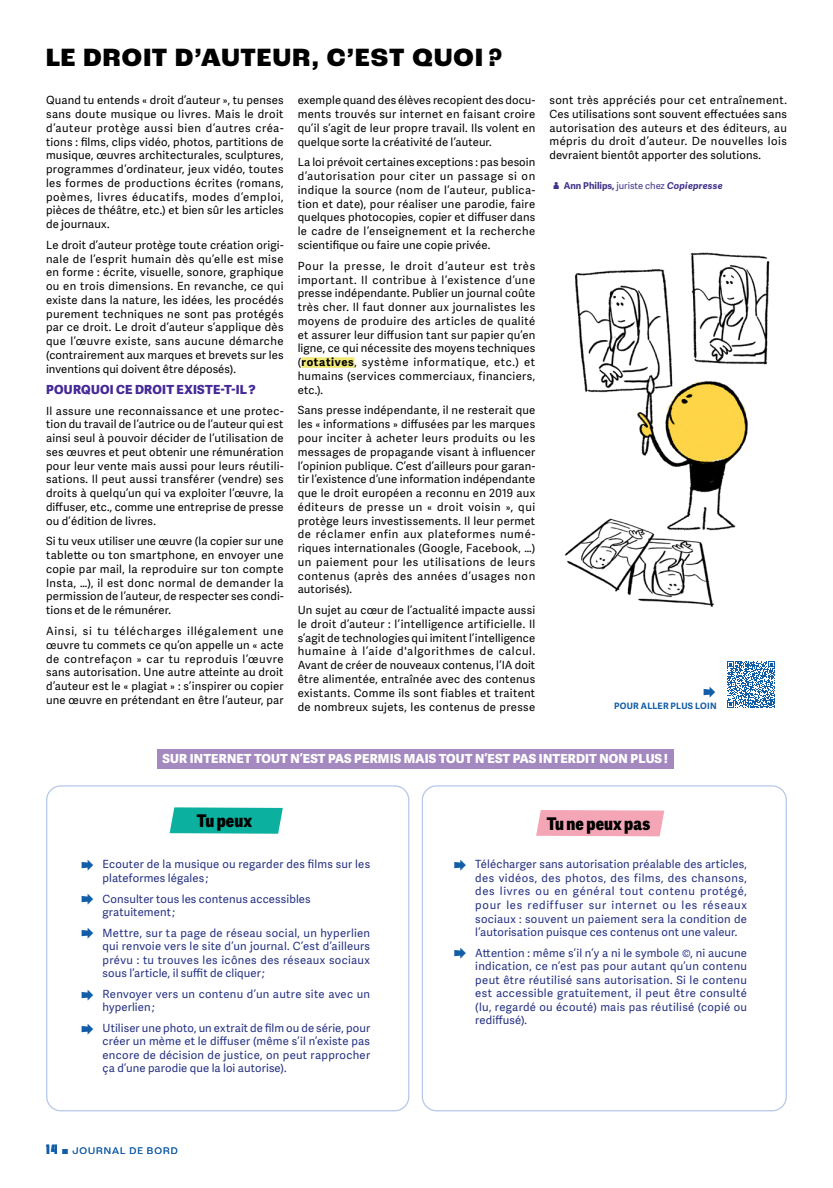
<style>
.page{position:relative;width:833px;height:1188px;background:#fff}
.page>*{position:absolute;margin:0;border:0;box-sizing:border-box;transform-origin:0 0}
.t1{font:800 26.25px "Roc Grotesk";letter-spacing:.045em;color:#000}
.t2{font:25.25px "Adelle Sans";color:#125da8}
.t3{font:800 17.5px "Adelle Sans Cnd";color:#000}
.t4{font:800 12.5px "Adelle Sans";letter-spacing:.01em;color:#fff}
.t5{font:800 12.5px "Adelle Sans";letter-spacing:.02em;color:#452997}
.t6{font:11.25px/13.8px "Adelle Sans";letter-spacing:.015em;color:#020203;text-align:justify}
.t7{font:11.25px/13.5px "Adelle Sans";letter-spacing:.015em;color:#253182;text-align:justify}
.t8{font:10px "Roc Grotesk";letter-spacing:.1em;color:#125da8}
.t9{font:700 9.38px "Adelle Sans";color:#43328a}
.t10{font:700 8.75px "Adelle Sans";letter-spacing:.025em;color:#125da8}
.s1{font-weight:700;color:#000}
.s2{font-weight:400;font-size:11.25px}
.s3{font-weight:400}
.s4{font-style:italic}
.s5{font-family:"Chillow";font-size:12.5px}
.s6{font-family:"Adelle Sans Cnd"}
</style>
<div class="page">
<div style="left:46px;top:785px;width:363px;height:325px;border:1px solid #b5c7e8;border-radius:14px"></div>
<div style="left:422px;top:785px;width:365px;height:325px;border:1px solid #b5c7e8;border-radius:14px"></div>
<div style="left:302px;top:357px;width:52px;height:11px;background:#f1ea78"></div>
<div style="left:157px;top:749px;width:516px;height:19px;background:#a389bf"></div>
<img style="left:564px;top:252px;width:206px;height:355px">
<svg style="left:727px;top:661px;width:47px;height:47px"></svg>
<svg style="left:169px;top:807px;width:114px;height:26px;background:#1cb5a5"></svg>
<svg style="left:536px;top:810px;width:128px;height:26px;background:#f4aab9"></svg>
<h1 class="t1" style="left:46px;top:41px;width:457px">LE DROIT D’AUTEUR, C’EST QUOI ?</h1>
<p class="t6" style="left:46px;top:94px;width:239px">Quand tu entends « droit d’auteur », tu penses sans doute musique ou livres. Mais le droit d’auteur protège aussi bien d’autres créa&shy;tions : films, clips vidéo, photos, partitions de musique, œuvres architecturales, sculptures, programmes d’ordinateur, jeux vidéo, toutes les formes de productions écrites (romans, poèmes, livres éducatifs, modes d’emploi, pièces de théâtre, etc.) et bien sûr les articles de journaux.</p>
<p class="t6" style="left:46px;top:238px;width:239px">Le droit d’auteur protège toute création origi&shy;nale de l’esprit humain dès qu’elle est mise en forme : écrite, visuelle, sonore, graphique ou en trois dimensions. En revanche, ce qui existe dans la nature, les idées, les procédés purement techniques ne sont pas protégés par ce droit. Le droit d’auteur s’applique dès que l’œuvre existe, sans aucune démarche (contrairement aux marques et brevets sur les inventions qui doivent être déposés).</p>
<p class="t5" style="left:46px;top:381px;width:211px">POURQUOI CE DROIT EXISTE-T-IL ?</p>
<p class="t6" style="left:46px;top:404px;width:239px">Il assure une reconnaissance et une protec&shy;tion du travail de l’autrice ou de l’auteur qui est ainsi seul à pouvoir décider de l’utilisation de ses œuvres et peut obtenir une rémunération pour leur vente mais aussi pour leurs réutili&shy;sations. Il peut aussi transférer (vendre) ses droits à quelqu’un qui va exploiter l’œuvre, la diffuser, etc., comme une entreprise de presse ou d’édition de livres.</p>
<p class="t6" style="left:46px;top:535px;width:239px">Si tu veux utiliser une œuvre (la copier sur une tablette ou ton smartphone, en envoyer une copie par mail, la reproduire sur ton compte Insta, …), il est donc normal de demander la permission de l’auteur, de respecter ses condi&shy;tions et de le rémunérer.</p>
<p class="t6" style="left:46px;top:624px;width:239px">Ainsi, si tu télécharges illégalement une œuvre tu commets ce qu’on appelle un « acte de contrefaçon » car tu reproduis l’œuvre sans autorisation. Une autre atteinte au droit d’auteur est le « plagiat » : s’inspirer ou copier une œuvre en prétendant en être l’auteur, par</p>
<p class="t6" style="left:298px;top:94px;width:239px">exemple quand des élèves recopient des docu&shy;ments trouvés sur internet en faisant croire qu’il s’agit de leur propre travail. Ils volent en quelque sorte la créativité de l’auteur.</p>
<p class="t6" style="left:298px;top:156px;width:239px">La loi prévoit certaines exceptions : pas besoin d’autorisation pour citer un passage si on indique la source (nom de l’auteur, publica&shy;tion et date), pour réaliser une parodie, faire quelques photocopies, copier et diffuser dans le cadre de l’enseignement et la recherche scientifique ou faire une copie privée.</p>
<p class="t6" style="left:298px;top:259px;width:239px">Pour la presse, le droit d’auteur est très important. Il contribue à l’existence d’une presse indépendante. Publier un journal coûte très cher. Il faut donner aux journalistes les moyens de produire des articles de qualité et assurer leur diffusion tant sur papier qu’en ligne, ce qui nécessite des moyens techniques (<span class="s1">rotatives</span>, système informatique, etc.) et humains (services commerciaux, financiers, etc.).</p>
<p class="t6" style="left:298px;top:404px;width:239px">Sans presse indépendante, il ne resterait que les « informations » diffusées par les marques pour inciter à acheter leurs produits ou les messages de propagande visant à influencer l’opinion publique. C’est d’ailleurs pour garan&shy;tir l’existence d’une information indépendante que le droit européen a reconnu en 2019 aux éditeurs de presse un « droit voisin », qui protège leurs investissements. Il leur permet de réclamer enfin aux plateformes numé&shy;riques internationales (Google, Facebook, …) un paiement pour les utilisations de leurs contenus (après des années d’usages non autorisés).</p>
<p class="t6" style="left:298px;top:603px;width:239px">Un sujet au cœur de l’actualité impacte aussi le droit d’auteur : l’intelligence artificielle. Il s’agit de technologies qui imitent l’intelligence humaine à l’aide d'algorithmes de calcul.<br>Avant de créer de nouveaux contenus, l’IA doit être alimentée, entraînée avec des contenus existants. Comme ils sont fiables et traitent de nombreux sujets, les contenus de presse</p>
<p class="t6" style="left:549px;top:94px;width:239px">sont très appréciés pour cet entraînement.<br>Ces utilisations sont souvent effectuées sans autorisation des auteurs et des éditeurs, au mépris du droit d’auteur. De nouvelles lois devraient bientôt apporter des solutions.</p>
<p class="t9" style="left:553px;top:180px;width:171px"><span class="s2">j</span> Ann Philips, <span class="s3">juriste chez</span> <span class="s4">Copiepresse</span></p>
<h2 class="t2" style="left:702px;top:675px;width:16px">➡</h2>
<p class="t10" style="left:614px;top:700px;width:104px">POUR ALLER PLUS LOIN</p>
<p class="t4" style="left:163px;top:750px;width:507px">SUR INTERNET TOUT N’EST PAS PERMIS MAIS TOUT N’EST PAS INTERDIT NON PLUS !</p>
<h3 class="t3" style="left:197px;top:809px;width:57px">Tu peux</h3>
<h3 class="t3" style="left:547px;top:812px;width:105px">Tu ne peux pas</h3>
<h2 class="t2" style="left:80px;top:848px;width:16px">➡</h2>
<p class="t7" style="left:103px;top:857px;width:269px">Ecouter de la musique ou regarder des films sur les plateformes légales ;</p>
<h2 class="t2" style="left:80px;top:882px;width:16px">➡</h2>
<p class="t7" style="left:103px;top:891px;width:210px">Consulter tous les contenus accessibles gratuitement ;</p>
<h2 class="t2" style="left:80px;top:916px;width:16px">➡</h2>
<p class="t7" style="left:103px;top:926px;width:269px">Mettre, sur ta page de réseau social, un hyperlien qui renvoie vers le site d’un journal. C’est d’ailleurs prévu : tu trouves les icônes des réseaux sociaux sous l’article, il suffit de cliquer ;</p>
<h2 class="t2" style="left:80px;top:977px;width:16px">➡</h2>
<p class="t7" style="left:103px;top:987px;width:269px">Renvoyer vers un contenu d’un autre site avec un hyperlien ;</p>
<h2 class="t2" style="left:80px;top:1011px;width:16px">➡</h2>
<p class="t7" style="left:103px;top:1021px;width:269px">Utiliser une photo, un extrait de film ou de série, pour créer un mème et le diffuser (même s’il n’existe pas encore de décision de justice, on peut rapprocher ça d’une parodie que la loi autorise).</p>
<p class="t8" style="left:46px;top:1144px;width:133px"><span class="s5">14</span> <span class="s6">a</span> JOURNAL DE BORD</p>
<h2 class="t2" style="left:453px;top:848px;width:16px">➡</h2>
<p class="t7" style="left:475px;top:857px;width:273px">Télécharger sans autorisation préalable des articles, des vidéos, des photos, des films, des chansons, des livres ou en général tout contenu protégé, pour les rediffuser sur internet ou les réseaux sociaux : souvent un paiement sera la condition de l’autorisation puisque ces contenus ont une valeur.</p>
<h2 class="t2" style="left:453px;top:936px;width:16px">➡</h2>
<p class="t7" style="left:475px;top:945px;width:273px">Attention : même s’il n’y a ni le symbole ©, ni aucune indication, ce n’est pas pour autant qu’un contenu peut être réutilisé sans autorisation. Si le contenu est accessible gratuitement, il peut être consulté (lu, regardé ou écouté) mais pas réutilisé (copié ou rediffusé).</p>
</div>
